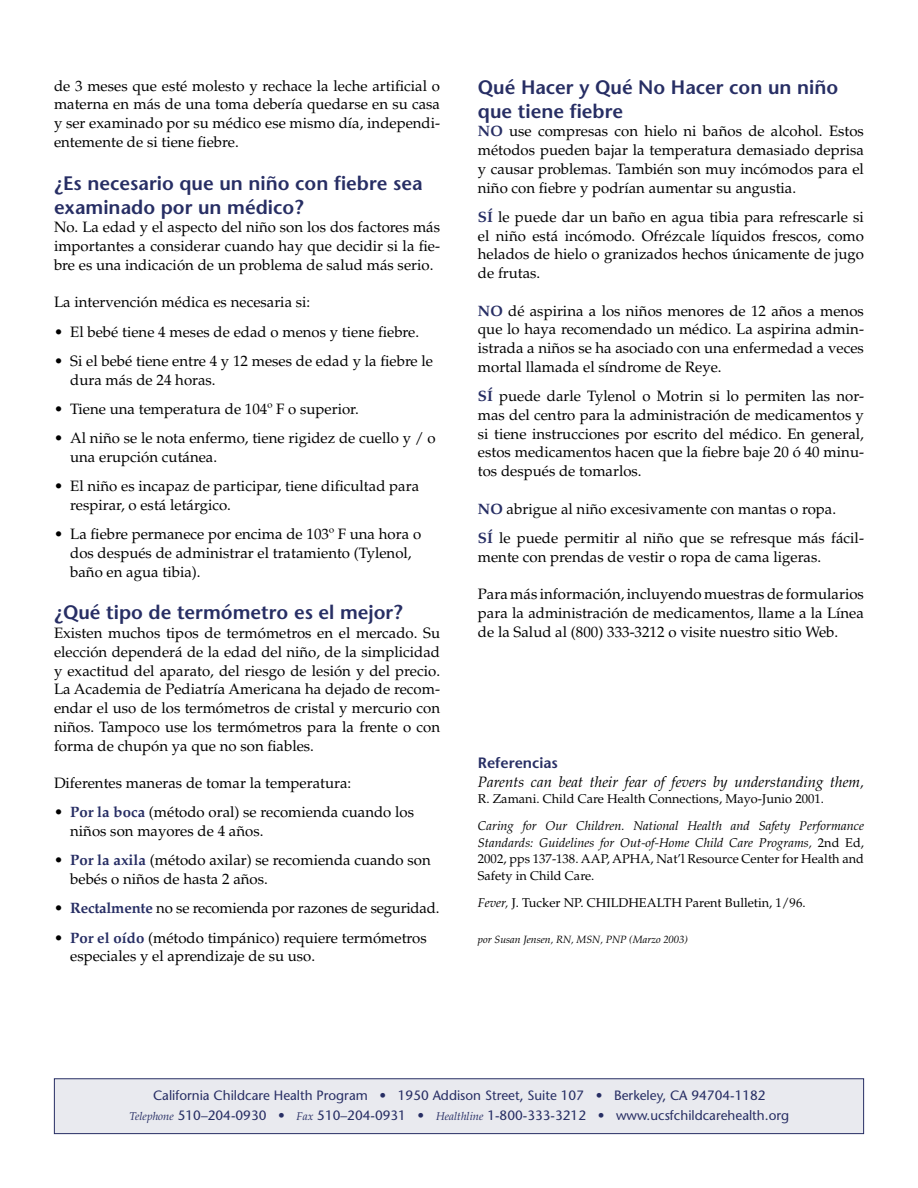
<style>
.page{position:relative;width:918px;height:1188px;background:#fff}
.page>*{position:absolute;margin:0;border:0;box-sizing:border-box;transform-origin:0 0}
.Subhead_1{font:600 19.5px/24px "Stone Sans";color:#272e64}
.Text{font:15px/18.8px "Palatino";color:#000;text-align:justify}
.Bullets{font:15px/18.8px "Palatino";color:#000}
.Reference_Text{font:italic 15px "Palatino";color:#000}
.Subhead_2{font:600 15px "Stone Sans";color:#272e64}
.t1{font:13.5px "Stone Sans";color:#272e64}
.Reference_Text-2{font:italic 12.75px/16.5px "Palatino";color:#000;text-align:justify}
.Reference_Text-3{font:12.75px "Palatino";color:#000}
.Author{font:italic 10.5px "Palatino";color:#000}
.s1{font-weight:700;color:#272e64}
.s2{font-style:normal}
.s3{font-style:italic}
.s4{font-family:"Palatino";font-style:italic;font-size:11.25px}
</style>
<div class="page">
<div style="left:54px;top:1079px;width:810px;height:55px;background:#e9eaef"></div>
<div style="left:54px;top:1078px;width:810px;height:56px;border:1px solid #272e64"></div>
<p class="Text" style="left:54px;top:76px;width:388px">de 3 meses que esté molesto y rechace la leche artificial o materna en más de una toma debería quedarse en su casa y ser examinado por su médico ese mismo día, independi&shy;entemente de si tiene fiebre.</p>
<p class="Subhead_1" style="left:54px;top:171px;width:370px">¿Es necesario que un niño con fiebre sea examinado por un médico?</p>
<p class="Text" style="left:54px;top:218px;width:388px">No. La edad y el aspecto del niño son los dos factores más importantes a considerar cuando hay que decidir si la fie&shy;bre es una indicación de un problema de salud más serio.</p>
<p class="Text" style="left:54px;top:293px;width:258px">La intervención médica es necesaria si:</p>
<p class="Bullets" style="left:54px;top:322px;width:367px">• El bebé tiene 4 meses de edad o menos y tiene fiebre.</p>
<p class="Bullets" style="left:70px;top:352px;width:364px;text-indent:-16px">• Si el bebé tiene entre 4 y 12 meses de edad y la fiebre le dura más de 24 horas.</p>
<p class="Bullets" style="left:54px;top:400px;width:306px">• Tiene una temperatura de 104º F o superior.</p>
<p class="Bullets" style="left:70px;top:429px;width:367px;text-indent:-16px">• Al niño se le nota enfermo, tiene rigidez de cuello y / o una erupción cutánea.</p>
<p class="Bullets" style="left:70px;top:477px;width:351px;text-indent:-16px">• El niño es incapaz de participar, tiene dificultad para respirar, o está letárgico.</p>
<p class="Bullets" style="left:70px;top:525px;width:353px;text-indent:-16px">• La fiebre permanece por encima de 103º F una hora o dos después de administrar el tratamiento (Tylenol, baño en agua tibia).</p>
<p class="Subhead_1" style="left:54px;top:600px;width:350px">¿Qué tipo de termómetro es el mejor?</p>
<p class="Text" style="left:54px;top:624px;width:388px">Existen muchos tipos de termómetros en el mercado. Su elección dependerá de la edad del niño, de la simplicidad y exactitud del aparato, del riesgo de lesión y del precio.<br>La Academia de Pediatría Americana ha dejado de recom&shy;endar el uso de los termómetros de cristal y mercurio con niños. Tampoco use los termómetros para la frente o con forma de chupón ya que no son fiables.</p>
<p class="Text" style="left:54px;top:774px;width:299px">Diferentes maneras de tomar la temperatura:</p>
<p class="Bullets" style="left:70px;top:803px;width:345px;text-indent:-16px">• <span class="s1">Por la boca</span> (método oral) se recomienda cuando los niños son mayores de 4 años.</p>
<p class="Bullets" style="left:70px;top:851px;width:362px;text-indent:-16px">• <span class="s1">Por la axila</span> (método axilar) se recomienda cuando son bebés o niños de hasta 2 años.</p>
<p class="Bullets" style="left:54px;top:899px;width:387px">• <span class="s1">Rectalmente</span> no se recomienda por razones de seguridad.</p>
<p class="Bullets" style="left:70px;top:928px;width:358px;text-indent:-16px">• <span class="s1">Por el oído</span> (método timpánico) requiere termómetros especiales y el aprendizaje de su uso.</p>
<p class="Subhead_1" style="left:478px;top:75px;width:362px">Qué Hacer y Qué No Hacer con un niño que tiene fiebre</p>
<p class="Text" style="left:478px;top:122px;width:388px"><span class="s1">NO</span> use compresas con hielo ni baños de alcohol. Estos métodos pueden bajar la temperatura demasiado deprisa y causar problemas. También son muy incómodos para el niño con fiebre y podrían aumentar su angustia.</p>
<p class="Text" style="left:478px;top:208px;width:388px"><span class="s1">SÍ</span> le puede dar un baño en agua tibia para refrescarle si el niño está incómodo. Ofrézcale líquidos frescos, como helados de hielo o granizados hechos únicamente de jugo de frutas.</p>
<p class="Text" style="left:478px;top:301px;width:388px"><span class="s1">NO</span> dé aspirina a los niños menores de 12 años a menos que lo haya recomendado un médico. La aspirina admin&shy;istrada a niños se ha asociado con una enfermedad a veces mortal llamada el síndrome de Reye.</p>
<p class="Text" style="left:478px;top:387px;width:388px"><span class="s1">SÍ</span> puede darle Tylenol o Motrin si lo permiten las nor&shy;mas del centro para la administración de medicamentos y si tiene instrucciones por escrito del médico. En general, estos medicamentos hacen que la fiebre baje 20 ó 40 minu&shy;tos después de tomarlos.</p>
<p class="Text" style="left:478px;top:499px;width:360px"><span class="s1">NO</span> abrigue al niño excesivamente con mantas o ropa.</p>
<p class="Text" style="left:478px;top:529px;width:388px"><span class="s1">SÍ</span> le puede permitir al niño que se refresque más fácil&shy;mente con prendas de vestir o ropa de cama ligeras.</p>
<p class="Text" style="left:478px;top:585px;width:388px">Para más información, incluyendo muestras de formularios para la administración de medicamentos, llame a la Línea de la Salud al (800) 333-3212 o visite nuestro sitio Web.</p>
<p class="Subhead_2" style="left:478px;top:753px;width:82px">Referencias</p>
<p class="Reference_Text" style="left:478px;top:773px;width:388px">Parents can beat their fear of fevers by understanding them,</p>
<p class="Reference_Text-3" style="left:478px;top:791px;width:348px">R. Zamani. Child Care Health Connections, Mayo-Junio 2001.</p>
<p class="Reference_Text-2" style="left:478px;top:818px;width:388px">Caring for Our Children. National Health and Safety Performance Standards: Guidelines for Out-of-Home Child Care Programs, <span class="s2">2nd Ed, 2002, pps 137-138. AAP, APHA, Nat’l Resource Center for Health and Safety in Child Care.</span></p>
<p class="Reference_Text-3" style="left:478px;top:895px;width:329px"><span class="s3">Fever,</span> J. Tucker NP. CHILDHEALTH Parent Bulletin, 1/96.</p>
<p class="Author" style="left:478px;top:933px;width:211px">por Susan Jensen, RN, MSN, PNP (Marzo 2003)</p>
<p class="t1" style="left:153px;top:1087px;width:614px">California Childcare Health Program • 1950 Addison Street, Suite 107 • Berkeley, CA 94704-1182</p>
<p class="t1" style="left:130px;top:1107px;width:661px"><span class="s4">Telephone</span> 510–204-0930 • <span class="s4">Fax</span> 510–204-0931 • <span class="s4">Healthline</span> 1-800-333-3212 • www.ucsfchildcarehealth.org</p>
</div>
